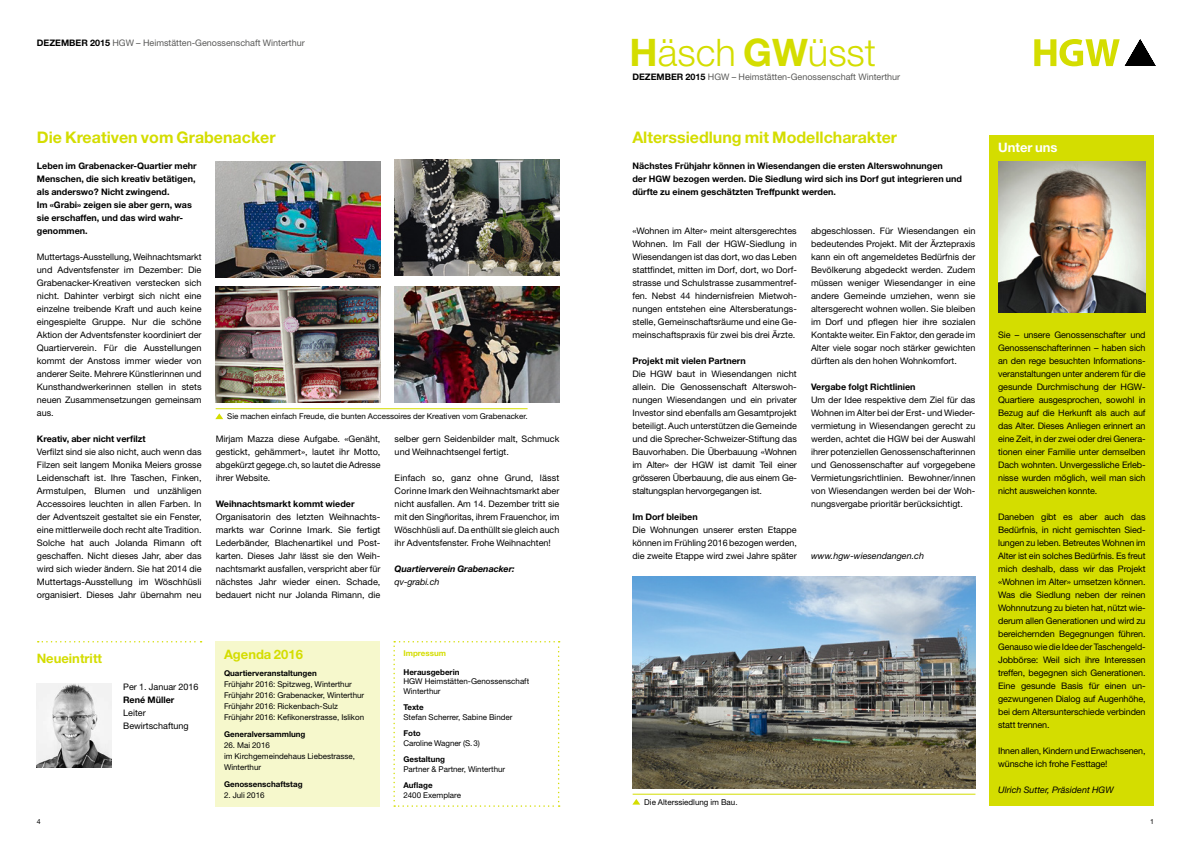
<style>
.page{position:relative;width:1191px;height:842px;background:#fff}
.page>*{position:absolute;margin:0;border:0;box-sizing:border-box;transform-origin:0 0}
.t1{font:300 38px "Helvetica Neue LT Std";color:#d4dd00}
.t2{font:700 16px "Helvetica Neue LT Std";color:#d4dd00}
.t3{font:700 13px "Helvetica Neue LT Std";color:#d4dd00}
.t4{font:700 13px "Helvetica Neue LT Std";color:#fff}
.t5{font:9px/13px "Helvetica Neue LT Std";color:#000;text-align:justify}
.t6{font:700 9px/13px "Helvetica Neue LT Std";color:#000}
.t7{font:9px "Helvetica Neue LT Std";color:#5a5a59}
.t8{font:italic 9px "Helvetica Neue LT Std";color:#000}
.t9{font:italic 700 9px "Helvetica Neue LT Std";letter-spacing:-.01em;color:#000}
.t10{font:8px/11px "Helvetica Neue LT Std";color:#000}
.t11{font:700 8px "Helvetica Neue LT Std";color:#000}
.t12{font:700 8px "Helvetica Neue LT Std";color:#d4dd00}
.t13{font:7px "Helvetica Neue LT Std";color:#000}
.s1{font-weight:700;color:#000}
.s2{font-weight:700}
</style>
<div class="page">
<div style="left:989px;top:135px;width:165px;height:671px;background:#d4dd00"></div>
<svg style="left:1034px;top:39px;width:121px;height:27px"></svg>
<img style="left:998px;top:162px;width:147px;height:150px">
<img style="left:632px;top:577px;width:343px;height:211px">
<hr style="left:632px;top:794px;width:343px;height:1px;background:#d4dd00">
<svg style="left:632px;top:799px;width:8px;height:6px"></svg>
<svg style="left:393px;top:641px;width:166px;height:166px"></svg>
<svg style="left:38px;top:641px;width:164px;height:1px"></svg>
<img style="left:37px;top:683px;width:75px;height:84px">
<img style="left:216px;top:161px;width:164px;height:117px">
<img style="left:395px;top:286px;width:164px;height:116px">
<img style="left:395px;top:159px;width:164px;height:117px">
<img style="left:216px;top:286px;width:164px;height:116px">
<div style="left:215px;top:641px;width:165px;height:165px;background:#f6f8cc"></div>
<hr style="left:216px;top:408px;width:311px;height:1px;background:#d4dd00">
<svg style="left:215px;top:413px;width:8px;height:6px"></svg>
<p class="t7" style="left:37px;top:38px;width:269px"><span class="s1">DEZEMBER 2015</span> HGW – Heimstätten-Genossenschaft Winterthur</p>
<h2 class="t2" style="left:37px;top:127px;width:240px">Die Kreativen vom Grabenacker</h2>
<p class="t6" style="left:37px;top:159px;width:161px">Leben im Grabenacker-Quartier mehr<br>Menschen, die sich kreativ betätigen, als anderswo? Nicht zwingend.<br>Im «Grabi» zeigen sie aber gern, was sie erschaffen, und das wird wahr&shy;genommen.</p>
<p class="t5" style="left:37px;top:250px;width:166px">Muttertags-Ausstellung, Weihnachtsmarkt und Adventsfenster im Dezember: Die Grabenacker-Kreativen verstecken sich nicht. Dahinter verbirgt sich nicht eine einzelne treibende Kraft und auch keine eingespielte Gruppe. Nur die schöne Aktion der Adventsfenster koordiniert der Quartierverein. Für die Ausstellungen kommt der Anstoss immer wieder von anderer Seite. Mehrere Künstlerinnen und Kunsthandwerkerinnen stellen in stets neuen Zusammensetzungen gemeinsam aus.</p>
<p class="t6" style="left:37px;top:432px;width:110px">Kreativ, aber nicht verfilzt</p>
<p class="t5" style="left:37px;top:445px;width:166px">Verfilzt sind sie also nicht, auch wenn das Filzen seit langem Monika Meiers grosse Leidenschaft ist. Ihre Taschen, Finken, Armstulpen, Blumen und unzähligen Accessoires leuchten in allen Farben. In der Adventszeit gestaltet sie ein Fenster, eine mittlerweile doch recht alte Tradition.<br>Solche hat auch Jolanda Rimann oft geschaffen. Nicht dieses Jahr, aber das wird sich wieder ändern. Sie hat 2014 die Muttertags-Ausstellung im Wöschhüsli organisiert. Dieses Jahr übernahm neu</p>
<p class="t10" style="left:227px;top:411px;width:302px">Sie machen einfach Freude, die bunten Accessoires der Kreativen vom Grabenacker.</p>
<p class="t5" style="left:216px;top:432px;width:166px">Mirjam Mazza diese Aufgabe. «Genäht, gestickt, gehämmert», lautet ihr Motto, abgekürzt gegege.ch, so lautet die Adresse ihrer Website.</p>
<p class="t6" style="left:216px;top:497px;width:140px">Weihnachtsmarkt kommt wieder</p>
<p class="t5" style="left:216px;top:510px;width:166px">Organisatorin des letzten Weihnachts&shy;markts war Corinne Imark. Sie fertigt Lederbänder, Blachenartikel und Post&shy;karten. Dieses Jahr lässt sie den Weih&shy;nachtsmarkt ausfallen, verspricht aber für nächstes Jahr wieder einen. Schade, bedauert nicht nur Jolanda Rimann, die</p>
<p class="t5" style="left:395px;top:432px;width:166px">selber gern Seidenbilder malt, Schmuck und Weihnachtsengel fertigt.</p>
<p class="t5" style="left:395px;top:471px;width:166px">Einfach so, ganz ohne Grund, lässt Corinne Imark den Weihnachtsmarkt aber nicht ausfallen. Am 14. Dezember tritt sie mit den Singñoritas, ihrem Frauenchor, im Wöschhüsli auf. Da enthüllt sie gleich auch ihr Adventsfenster. Frohe Weihnachten!</p>
<p class="t9" style="left:395px;top:563px;width:121px">Quartierverein Grabenacker:</p>
<p class="t8" style="left:395px;top:576px;width:46px">qv-grabi.ch</p>
<h3 class="t3" style="left:37px;top:650px;width:67px">Neueintritt</h3>
<p class="t5" style="left:123px;top:680px;width:77px">Per 1. Januar 2016</p>
<p class="t6" style="left:123px;top:693px;width:53px">René Müller</p>
<p class="t5" style="left:123px;top:706px;width:67px">Leiter<br>Bewirtschaftung</p>
<h3 class="t3" style="left:224px;top:646px;width:80px">Agenda 2016</h3>
<p class="t11" style="left:224px;top:668px;width:94px">Quartierveranstaltungen</p>
<p class="t10" style="left:224px;top:678px;width:142px">Frühjahr 2016: Spitzweg, Winterthur Frühjahr 2016: Grabenacker, Winterthur Frühjahr 2016: Rickenbach-Sulz Frühjahr 2016: Kefikonerstrasse, Islikon</p>
<p class="t11" style="left:224px;top:729px;width:83px">Generalversammlung</p>
<p class="t10" style="left:224px;top:739px;width:133px">26. Mai 2016<br>im Kirchgemeindehaus Liebestrasse,<br>Winterthur</p>
<p class="t11" style="left:224px;top:779px;width:80px">Genossenschaftstag</p>
<p class="t10" style="left:224px;top:789px;width:42px">2. Juli 2016</p>
<p class="t12" style="left:403px;top:648px;width:44px">Impressum</p>
<p class="t11" style="left:403px;top:667px;width:58px">Herausgeberin</p>
<p class="t10" style="left:403px;top:676px;width:127px;line-height:9.5px">HGW Heimstätten-Genossenschaft<br>Winterthur</p>
<p class="t11" style="left:403px;top:702px;width:22px">Texte</p>
<p class="t10" style="left:403px;top:711px;width:111px">Stefan Scherrer, Sabine Binder</p>
<p class="t11" style="left:403px;top:728px;width:19px">Foto</p>
<p class="t10" style="left:403px;top:737px;width:78px">Caroline Wagner (S.3)</p>
<p class="t11" style="left:403px;top:754px;width:43px">Gestaltung</p>
<p class="t10" style="left:403px;top:763px;width:103px">Partner &amp; Partner, Winterthur</p>
<p class="t11" style="left:403px;top:780px;width:31px">Auflage</p>
<p class="t10" style="left:403px;top:789px;width:59px">2400 Exemplare</p>
<h1 class="t1" style="left:629px;top:29px;width:248px"><span class="s2">H</span>äsch <span class="s2">GW</span>üsst</h1>
<p class="t7" style="left:632px;top:72px;width:269px"><span class="s1">DEZEMBER 2015</span> HGW – Heimstätten-Genossenschaft Winterthur</p>
<h2 class="t2" style="left:632px;top:127px;width:266px">Alterssiedlung mit Modellcharakter</h2>
<p class="t6" style="left:632px;top:159px;width:331px">Nächstes Frühjahr können in Wiesendangen die ersten Alterswohnungen<br>der HGW bezogen werden. Die Siedlung wird sich ins Dorf gut integrieren und dürfte zu einem geschätzten Treffpunkt werden.</p>
<p class="t5" style="left:632px;top:224px;width:166px">«Wohnen im Alter» meint altersgerechtes Wohnen. Im Fall der HGW-Siedlung in Wiesendangen ist das dort, wo das Leben stattfindet, mitten im Dorf, dort, wo Dorf&shy;strasse und Schulstrasse zusammentref&shy;fen. Nebst 44 hindernisfreien Mietwoh&shy;nungen entstehen eine Altersberatungs&shy;stelle, Gemeinschaftsräume und eine Ge&shy;meinschaftspraxis für zwei bis drei Ärzte.</p>
<p class="t6" style="left:632px;top:354px;width:115px">Projekt mit vielen Partnern</p>
<p class="t5" style="left:632px;top:367px;width:166px;text-align:left">Die HGW baut in Wiesendangen nicht allein. Die Genossenschaft Alterswoh--- nungen Wiesendangen und ein privater Investor sind ebenfalls am Gesamtprojekt beteiligt. Auch unterstützen die Gemeinde und die Sprecher-Schweizer-Stiftung das Bauvorhaben. Die Überbauung «Wohnen im Alter» der HGW ist damit Teil einer grösseren Überbauung, die aus einem Ge&shy;staltungsplan hervorgegangen ist.</p>
<p class="t6" style="left:632px;top:510px;width:67px">Im Dorf bleiben</p>
<p class="t5" style="left:632px;top:523px;width:166px">Die Wohnungen unserer ersten Etappe können im Frühling 2016 bezogen werden, die zweite Etappe wird zwei Jahre später</p>
<p class="t5" style="left:811px;top:224px;width:166px">abgeschlossen. Für Wiesendangen ein bedeutendes Projekt. Mit der Ärztepraxis kann ein oft angemeldetes Bedürfnis der Bevölkerung abgedeckt werden. Zudem müssen weniger Wiesendanger in eine andere Gemeinde umziehen, wenn sie altersgerecht wohnen wollen. Sie bleiben im Dorf und pflegen hier ihre sozialen Kontakte weiter. Ein Faktor, den gerade im Alter viele sogar noch stärker gewichten dürften als den hohen Wohnkomfort.</p>
<p class="t6" style="left:811px;top:380px;width:106px">Vergabe folgt Richtlinien</p>
<p class="t5" style="left:811px;top:393px;width:166px">Um der Idee respektive dem Ziel für das Wohnen im Alter bei der Erst- und Wieder&shy;vermietung in Wiesendangen gerecht zu werden, achtet die HGW bei der Auswahl ihrer potenziellen Genossenschafterinnen und Genossenschafter auf vorgegebene Vermietungsrichtlinien. Bewohner/innen von Wiesendangen werden bei der Woh&shy;nungsvergabe prioritär berücksichtigt.</p>
<p class="t8" style="left:811px;top:550px;width:115px">www.hgw-wiesendangen.ch</p>
<p class="t10" style="left:644px;top:796px;width:95px">Die Alterssiedlung im Bau.</p>
<h3 class="t4" style="left:998px;top:140px;width:61px">Unter uns</h3>
<p class="t5" style="left:998px;top:328px;width:149px">Sie – unsere Genossenschafter und Genossenschafterinnen – haben sich an den rege besuchten Informations&shy;veranstaltungen unter anderem für die gesunde Durchmischung der HGW-Quartiere ausgesprochen, sowohl in Bezug auf die Herkunft als auch auf das Alter. Dieses Anliegen erinnert an eine Zeit, in der zwei oder drei Genera&shy;tionen einer Familie unter demselben Dach wohnten. Unvergessliche Erleb&shy;nisse wurden möglich, weil man sich nicht ausweichen konnte.</p>
<p class="t5" style="left:998px;top:510px;width:149px">Daneben gibt es aber auch das Bedürfnis, in nicht gemischten Sied&shy;lungen zu leben. Betreutes Wohnen im Alter ist ein solches Bedürfnis. Es freut mich deshalb, dass wir das Projekt «Wohnen im Alter» umsetzen können.<br>Was die Siedlung neben der reinen Wohnnutzung zu bieten hat, nützt wie&shy;derum allen Generationen und wird zu bereichernden Begegnungen führen.<br>Genauso wie die Idee der Taschengeld-Jobbörse: Weil sich ihre Interessen treffen, begegnen sich Generationen.<br>Eine gesunde Basis für einen un&shy;gezwungenen Dialog auf Augenhöhe, bei dem Altersunterschiede verbinden statt trennen.</p>
<p class="t5" style="left:998px;top:744px;width:149px">Ihnen allen, Kindern und Erwachsenen, wünsche ich frohe Festtage!</p>
<p class="t8" style="left:998px;top:784px;width:117px">Ulrich Sutter, Präsident HGW</p>
<p class="t13" style="left:37px;top:817px;width:5px">4</p>
<p class="t13" style="left:1150px;top:817px;width:5px">1</p>
</div>
